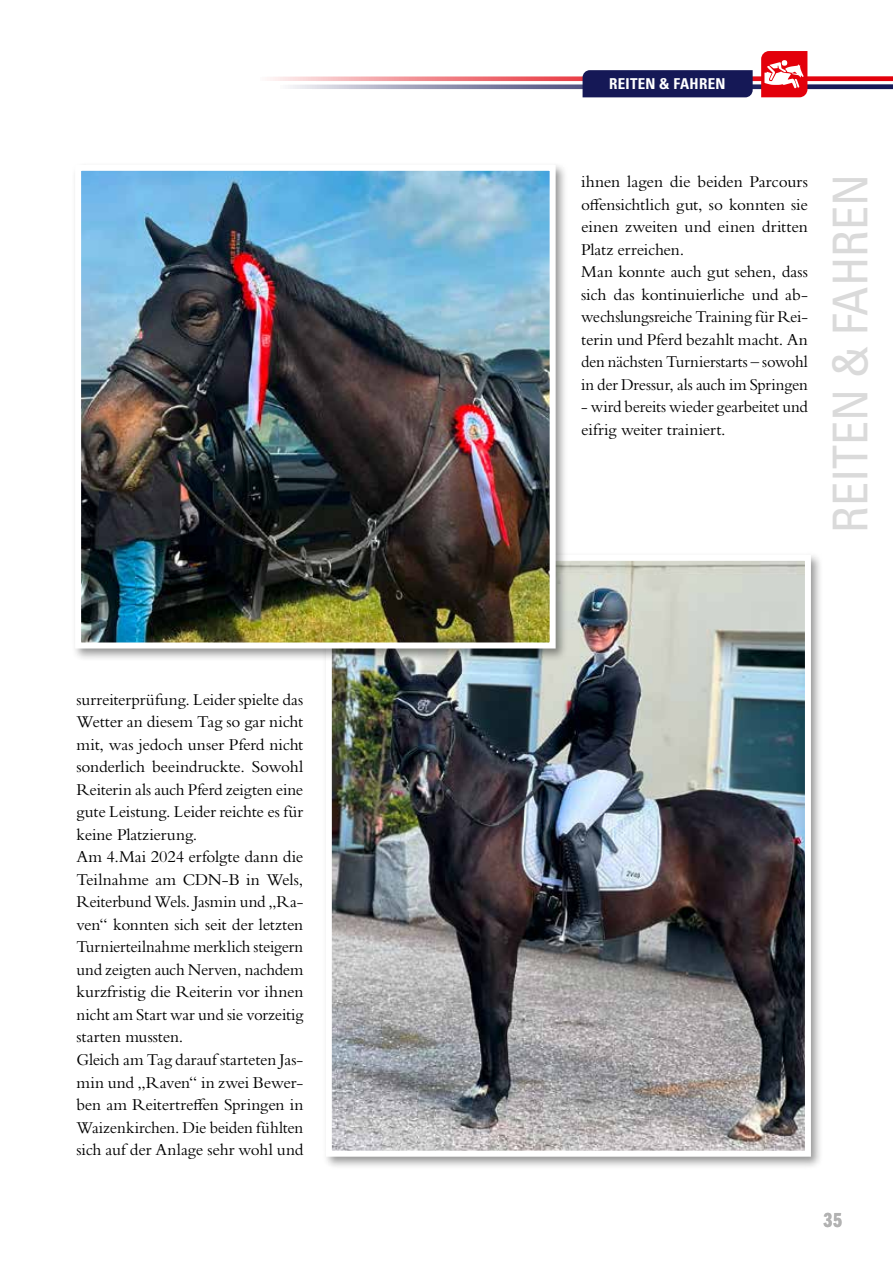
<style>
.page{position:relative;width:893px;height:1263px;background:#fff}
.page>*{position:absolute;margin:0;border:0;box-sizing:border-box;transform-origin:0 0}
.t1{font:condensed 48px "Univers LT Std";color:#dadada}
.t2{font:21px "ITC Franklin Gothic Std Dm Cp";color:#b2b2b2}
.t3{font:17.25px/22.5px "Bembo Std";letter-spacing:-.01em;color:#000}
.t4{font:700 condensed 15px "Univers LT Std";letter-spacing:.02em;color:#fff}
</style>
<div class="page">
<div style="left:322px;top:551px;width:501px;height:618px;background:#000;opacity:.4"></div>
<img style="left:333px;top:562px;width:471px;height:588px">
<div style="left:326px;top:555px;width:485px;height:602px;border:6px solid #fff"></div>
<div style="left:71px;top:161px;width:497px;height:500px;background:#000;opacity:.4"></div>
<img style="left:82px;top:172px;width:467px;height:469px">
<div style="left:75px;top:165px;width:481px;height:483px;border:6px solid #fff"></div>
<svg style="left:270px;top:77px;width:623px;height:4px;background:#ee6e74"></svg>
<svg style="left:290px;top:85px;width:603px;height:4px;background:#7a7c9e"></svg>
<svg style="left:761px;top:51px;width:46px;height:46px"></svg>
<div style="left:583px;top:70px;width:170px;height:27px;background:#151856"></div>
<p class="t3" style="left:77px;top:688px;width:228px">surreiterprüfung. Leider spielte das<br>Wetter an diesem Tag so gar nicht mit, was jedoch unser Pferd nicht sonderlich beeindruckte. Sowohl<br>Reiterin als auch Pferd zeigten eine gute Leistung. Leider reichte es für keine Platzierung.<br>Am 4.Mai 2024 erfolgte dann die<br>Teilnahme am CDN-B in Wels,<br>Reiterbund Wels. Jasmin und „Ra&shy;ven“ konnten sich seit der letzten<br>Turnierteilnahme merklich steigern und zeigten auch Nerven, nachdem kurzfristig die Reiterin vor ihnen nicht am Start war und sie vorzeitig starten mussten.<br>Gleich am Tag darauf starteten Jas&shy;min und „Raven“ in zwei Bewer&shy;ben am Reitertreffen Springen in<br>Waizenkirchen. Die beiden fühlten sich auf der Anlage sehr wohl und</p>
<p class="t4" style="left:609px;top:75px;width:118px">REITEN &amp; FAHREN</p>
<p class="t3" style="left:581px;top:170px;width:228px">ihnen lagen die beiden Parcours offensichtlich gut, so konnten sie einen zweiten und einen dritten<br>Platz erreichen.<br>Man konnte auch gut sehen, dass sich das kontinuierliche und ab&shy;wechslungsreiche Training für Rei&shy;terin und Pferd bezahlt macht. An den nächsten Turnierstarts – sowohl in der Dressur, als auch im Springen</p>
<p class="t3" style="left:581px;top:395px;width:228px">- wird bereits wieder gearbeitet und eifrig weiter trainiert.</p>
<h1 class="t1" style="left:820px;top:533px;width:360px;rotate:-90deg">REITEN &amp; FAHREN</h1>
<p class="t2" style="left:824px;top:1209px;width:20px">35</p>
</div>
